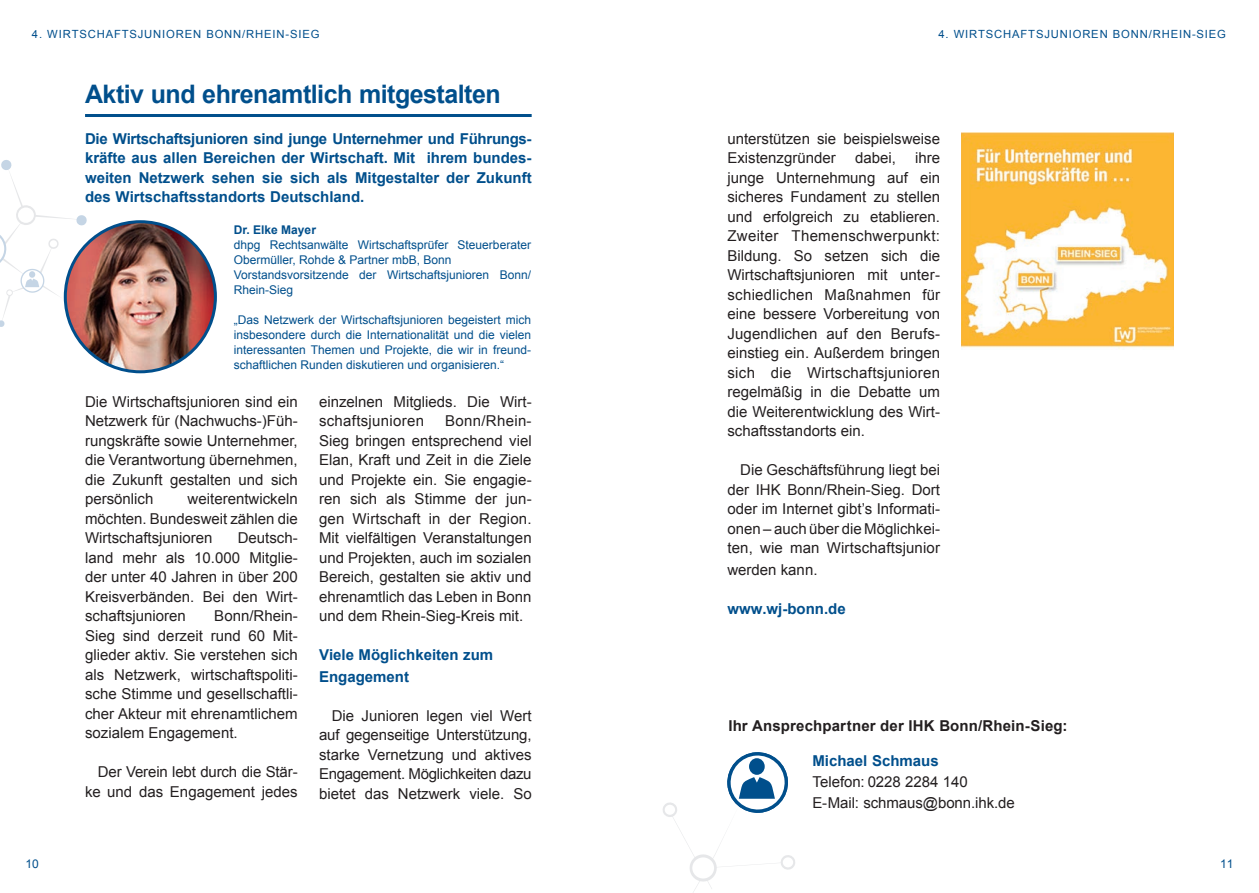
<style>
.page{position:relative;width:1259px;height:893px;background:#fff}
.page>*{position:absolute;margin:0;border:0;box-sizing:border-box;transform-origin:0 0}
.t1{font:700 25.5px "Arial";letter-spacing:-.02em;color:#004f8c}
.t2{font:15px/19.5px "Arial";color:#231f20;text-align:justify}
.t3{font:700 15px/19.5px "Arial";color:#004f8c}
.t4{font:700 15px "Arial";letter-spacing:.01em;color:#231f20}
.t5{font:12px/15px "Arial";color:#004f8c}
.t6{font:700 12px "Arial";color:#004f8c}
.t7{font:11.25px "Arial";letter-spacing:.075em;color:#004f8c}
</style>
<div class="page">
<svg style="left:663px;top:752px;width:132px;height:141px"></svg>
<hr style="left:85px;top:114px;width:446px;height:3px;background:#004f8c">
<svg style="left:0;top:160px;width:87px;height:167px"></svg>
<img style="left:65px;top:222px;width:150px;height:150px;border-radius:75px">
<div style="left:64px;top:220px;width:153px;height:153px;border:3px solid #004f8c;border-radius:50%"></div>
<img style="left:961px;top:133px;width:213px;height:216px">
<p class="t7" style="left:32px;top:27px;width:289px">4. WIRTSCHAFTSJUNIOREN BONN/RHEIN-SIEG</p>
<p class="t7" style="left:938px;top:27px;width:289px">4. WIRTSCHAFTSJUNIOREN BONN/RHEIN-SIEG</p>
<h1 class="t1" style="left:85px;top:77px;width:417px">Aktiv und ehrenamtlich mitgestalten</h1>
<p class="t3" style="left:85px;top:129px;width:448px;text-align:justify">Die Wirtschaftsjunioren sind junge Unternehmer und Führungs&shy;kräfte aus allen Bereichen der Wirtschaft. Mit ihrem bundes&shy;weiten Netzwerk sehen sie sich als Mitgestalter der Zukunft des Wirtschaftsstandorts Deutschland.</p>
<p class="t2" style="left:727px;top:129px;width:214px">unterstützen sie beispielsweise<br>Existenzgründer</p>
<p class="t2" style="left:727px;top:148px;width:214px;text-indent:188px">ihre junge Unternehmung auf ein sicheres Fundament zu stellen und erfolgreich zu etablieren.<br>Zweiter Themenschwerpunkt:<br>Bildung. So setzen sich die Wirtschaftsjunioren mit unter&shy;schiedlichen Maßnahmen für eine bessere Vorbereitung von Jugendlichen auf den Berufs&shy;einstieg ein. Außerdem bringen sich die Wirtschaftsjunioren regelmäßig in die Debatte um die Weiterentwicklung des Wirt&shy;schaftsstandorts ein.</p>
<p class="t2" style="left:727px;top:460px;width:214px;text-indent:13px">Die Geschäftsführung liegt bei der IHK Bonn/Rhein-Sieg. Dort oder im Internet gibt’s Informati&shy;onen – auch über die Möglichkei&shy;ten, wie man Wirtschaftsjunior</p>
<p class="t2" style="left:727px;top:560px;width:92px">werden kann.</p>
<p class="t3" style="left:727px;top:599px;width:120px">www.wj-bonn.de</p>
<p class="t2" style="left:855px;top:148px;width:42px">dabei,</p>
<p class="t6" style="left:234px;top:221px;width:84px">Dr. Elke Mayer</p>
<p class="t5" style="left:234px;top:237px;width:298px">dhpg Rechtsanwälte Wirtschaftsprüfer Steuerberater Obermüller, Rohde &amp; Partner mbB, Bonn Vorstandsvorsitzende der Wirtschaftsjunioren Bonn/ Rhein-Sieg</p>
<p class="t5" style="left:234px;top:312px;width:298px;text-align:justify">„Das Netzwerk der Wirtschaftsjunioren begeistert mich insbesondere durch die Internationalität und die vielen interessanten Themen und Projekte, die wir in freund&shy;schaftlichen Runden diskutieren und organisieren.“</p>
<p class="t2" style="left:85px;top:392px;width:214px">Die Wirtschaftsjunioren sind ein Netzwerk für (Nachwuchs-)Füh&shy;rungskräfte sowie Unternehmer, die Verantwortung übernehmen, die Zukunft gestalten und sich persönlich</p>
<p class="t2" style="left:319px;top:392px;width:214px">einzelnen Mitglieds. Die Wirt&shy;schaftsjunioren</p>
<p class="t2" style="left:319px;top:411px;width:214px;text-indent:126px">Bonn/Rhein-Sieg bringen entsprechend viel Elan, Kraft und Zeit in die Ziele und Projekte ein. Sie engagie&shy;ren sich als Stimme der jun&shy;gen Wirtschaft in der Region.<br>Mit vielfältigen Veranstaltungen und Projekten, auch im sozialen Bereich, gestalten sie aktiv und ehrenamtlich das Leben in Bonn und dem Rhein-Sieg-Kreis mit.</p>
<p class="t3" style="left:319px;top:645px;width:176px;line-height:21.6px">Viele Möglichkeiten zum<br>Engagement</p>
<p class="t2" style="left:319px;top:706px;width:214px;text-indent:13px">Die Junioren legen viel Wert auf gegenseitige Unterstützung, starke Vernetzung und aktives Engagement. Möglichkeiten dazu bietet das Netzwerk viele. So</p>
<p class="t2" style="left:85px;top:489px;width:214px;text-indent:103px">weiterentwickeln möchten. Bundesweit zählen die Wirtschaftsjunioren</p>
<p class="t2" style="left:85px;top:528px;width:214px;text-indent:153px">Deutsch&shy;land mehr als 10.000 Mitglie&shy;der unter 40 Jahren in über 200<br>Kreisverbänden. Bei den Wirt&shy;schaftsjunioren</p>
<p class="t2" style="left:85px;top:606px;width:214px;text-indent:129px">Bonn/Rhein-Sieg sind derzeit rund 60 Mit&shy;glieder aktiv. Sie verstehen sich als Netzwerk, wirtschaftspoliti&shy;sche Stimme und gesellschaftli&shy;cher Akteur mit ehrenamtlichem sozialem Engagement.</p>
<p class="t2" style="left:85px;top:762px;width:214px;text-align:right">Der Verein lebt durch die Stär&shy;ke und das Engagement jedes</p>
<p class="t4" style="left:728px;top:716px;width:340px">Ihr Ansprechpartner der IHK Bonn/Rhein-Sieg:</p>
<p class="t3" style="left:812px;top:752px;width:128px">Michael Schmaus</p>
<p class="t2" style="left:812px;top:772px;width:204px;line-height:21px">Telefon: 0228 2284 140<br>E-Mail: schmaus@bonn.ihk.de</p>
<p class="t5" style="left:25px;top:856px;width:15px">10</p>
<p class="t5" style="left:1220px;top:856px;width:15px">11</p>
</div>
